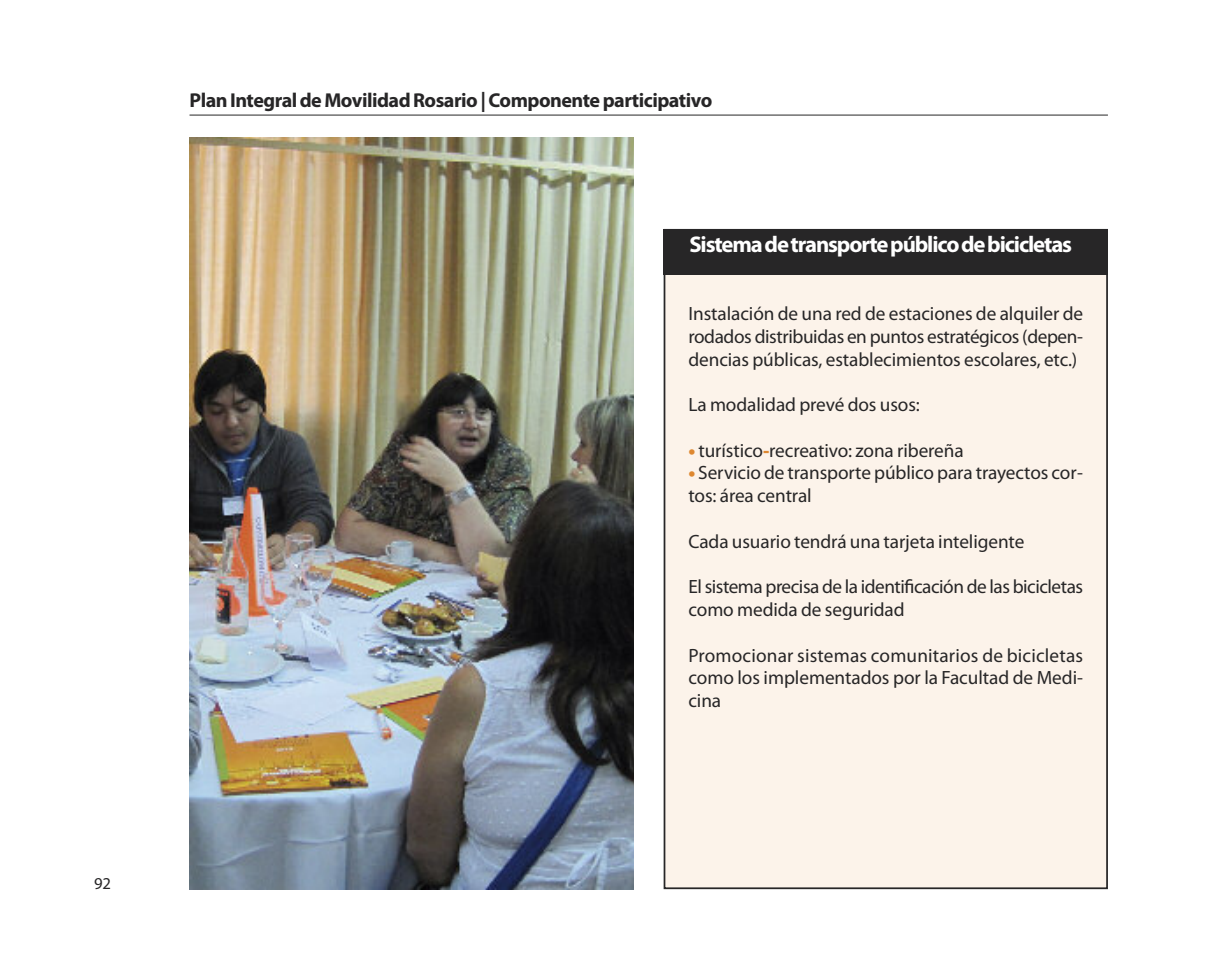
<style>
.page{position:relative;width:1223px;height:975px;background:#fff}
.page>*{position:absolute;margin:0;border:0;box-sizing:border-box;transform-origin:0 0}
.t1{font:700 22.75px "Myriad Pro";letter-spacing:-.05em;color:#fff}
.t2{font:700 20.12px "Myriad Pro";letter-spacing:-.025em;color:#272627}
.t3{font:19.25px/22.8px "Myriad Pro";letter-spacing:-.005em;color:#272627;text-align:justify}
.t4{font:19.25px/22.8px "Myriad Pro";letter-spacing:-.025em;color:#272627}
.t5{font:16.62px "Myriad Pro";color:#272627}
.s1{font-weight:900;color:#de8830}
</style>
<div class="page">
<div style="left:664px;top:230px;width:442px;height:657px;background:#fcf3ea"></div>
<hr style="left:189px;top:115px;width:918px;height:1px;background:#272627">
<img style="left:189px;top:138px;width:444px;height:750px">
<div style="left:663px;top:229px;width:444px;height:45px;background:#272627"></div>
<p class="t5" style="left:94px;top:877px;width:18px">92</p>
<p class="t2" style="left:189px;top:93px;width:524px">PlanIntegraldeMovilidadRosario|Componenteparticipativo</p>
<p class="t1" style="left:689px;top:235px;width:384px">Sistemadetransportepúblicodebicicletas</p>
<p class="t3" style="left:688px;top:303px;width:396px">Instalación de una red de estaciones de alquiler de rodados distribuidas en puntos estratégicos (depen&shy;dencias públicas, establecimientos escolares, etc.)</p>
<p class="t3" style="left:688px;top:394px;width:233px">La modalidad prevé dos usos:</p>
<p class="t3" style="left:688px;top:440px;width:277px"><span class="s1">•</span> turístico<span class="s1">-</span>recreativo: zona ribereña</p>
<p class="t3" style="left:688px;top:463px;width:396px"><span class="s1">•</span> Servicio de transporte público para trayectos cor&shy;tos: área central</p>
<p class="t3" style="left:688px;top:531px;width:337px">Cada usuario tendrá una tarjeta inteligente</p>
<p class="t4" style="left:688px;top:576px;width:396px">El sistema precisa de la identificación de las bicicletas como medida de seguridad</p>
<p class="t3" style="left:688px;top:645px;width:396px">Promocionar sistemas comunitarios de bicicletas como los implementados por la Facultad de Medi&shy;cina</p>
</div>
